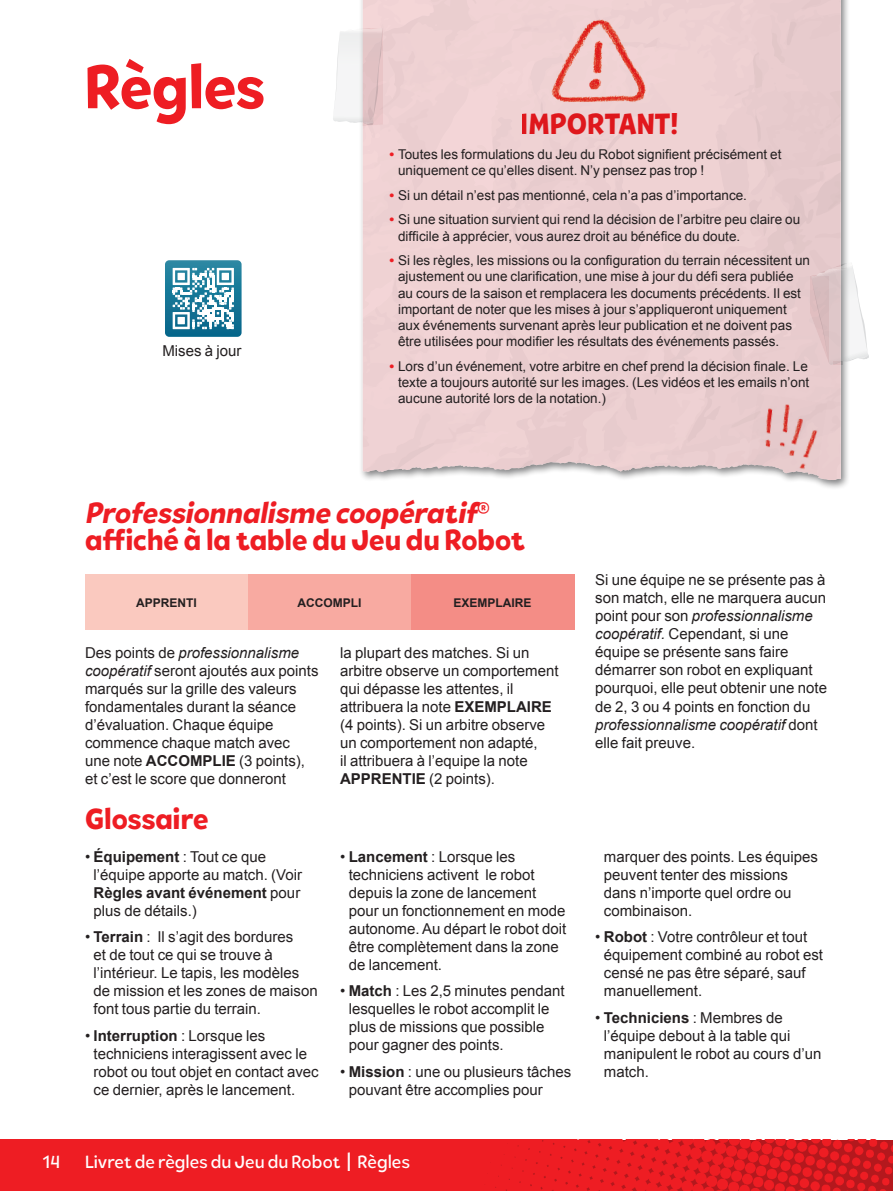
<style>
.page{position:relative;width:893px;height:1191px;background:#fff}
.page>*{position:absolute;margin:0;border:0;box-sizing:border-box;transform-origin:0 0}
.Header_42{font:800 63px "Tobi Pro";letter-spacing:-.005em;color:#ee1d23}
.Header_20_Red{font:800 30px/27px "Tobi Pro";color:#ee1d23}
.Header_20{font:800 30px "Tobi Pro";color:#ee1d23}
.Footer_12_Regular{font:500 18px "Tobi Pro";color:#fff}
.Body_10{font:15px/18px "Arial";color:#231f20}
.t1{font:13.5px/16.2px "Arial";color:#231f20}
.Body_10__Bold{font:700 12px "Arial";color:#231f20}
.s1{font-weight:700;color:#ee1d23}
.s2{font-style:italic}
.s3{font-weight:700}
.s4{font-size:27px}
</style>
<div class="page">
<img style="left:0;top:1139px;width:893px;height:52px">
<div style="left:359px;top:0;width:492px;height:490px;background:#000104;opacity:.5"></div>
<div style="left:362px;top:0;width:169px;height:472px;background:#efd2d3"></div>
<img style="left:543px;top:5px;width:113px;height:107px">
<img style="left:747px;top:393px;width:80px;height:84px">
<svg style="left:333px;top:28px;width:50px;height:98px"></svg>
<svg style="left:811px;top:262px;width:58px;height:103px"></svg>
<svg style="left:165px;top:260px;width:77px;height:77px"></svg>
<div style="left:85px;top:574px;width:163px;height:56px;background:#fac9bf"></div>
<div style="left:248px;top:574px;width:163px;height:56px;background:#f8aaa1"></div>
<div style="left:411px;top:574px;width:163px;height:56px;background:#f48d86"></div>
<p class="Header_42" style="left:85px;top:46px;width:181px">Règles</p>
<p class="Body_10" style="left:162px;top:342px;width:81px">Mises à jour</p>
<h2 class="Header_20_Red" style="left:521px;top:111px;width:160px">IMPORTANT!</h2>
<p class="t1" style="left:398px;top:146px;width:385px;text-indent:-9px"><span class="s1">•</span> Toutes les formulations du Jeu du Robot signifient précisément et uniquement ce qu’elles disent. N’y pensez pas trop !</p>
<p class="t1" style="left:390px;top:187px;width:359px"><span class="s1">•</span> Si un détail n’est pas mentionné, cela n’a pas d’importance.</p>
<p class="t1" style="left:398px;top:212px;width:404px;text-indent:-9px"><span class="s1">•</span> Si une situation survient qui rend la décision de l’arbitre peu claire ou difficile à apprécier, vous aurez droit au bénéfice du doute.</p>
<p class="t1" style="left:398px;top:252px;width:413px;text-indent:-9px"><span class="s1">•</span> Si les règles, les missions ou la configuration du terrain nécessitent un ajustement ou une clarification, une mise à jour du défi sera publiée au cours de la saison et remplacera les documents précédents. Il est important de noter que les mises à jour s’appliqueront uniquement aux événements survenant après leur publication et ne doivent pas être utilisées pour modifier les résultats des événements passés.</p>
<p class="t1" style="left:398px;top:358px;width:413px;text-align:justify;text-indent:-9px"><span class="s1">•</span> Lors d’un événement, votre arbitre en chef prend la décision finale. Le texte a toujours autorité sur les images. (Les vidéos et les emails n’ont aucune autorité lors de la notation.)</p>
<p class="Header_20_Red" style="left:85px;top:499px;width:442px"><span class="s2">Professionnalisme coopératif</span>® affiché à la table du Jeu du Robot</p>
<p class="Body_10__Bold" style="left:136px;top:594px;width:62px">APPRENTI</p>
<p class="Body_10__Bold" style="left:298px;top:594px;width:65px">ACCOMPLI</p>
<p class="Body_10__Bold" style="left:454px;top:594px;width:80px">EXEMPLAIRE</p>
<p class="Body_10" style="left:85px;top:644px;width:235px">Des points de <span class="s2">professionnalisme coopératif</span> seront ajoutés aux points marqués sur la grille des valeurs fondamentales durant la séance d’évaluation. Chaque équipe commence chaque match avec une note <span class="s3">ACCOMPLIE</span> (3 points), et c’est le score que donneront</p>
<p class="Body_10" style="left:340px;top:644px;width:220px">la plupart des matches. Si un arbitre observe un comportement qui dépasse les attentes, il attribuera la note <span class="s3">EXEMPLAIRE </span>(4 points). Si un arbitre observe un comportement non adapté,<br>il attribuera à l’equipe la note<br><span class="s3">APPRENTIE</span> (2 points).</p>
<p class="Header_20" style="left:85px;top:799px;width:125px">Glossaire</p>
<p class="Body_10" style="left:94px;top:847px;width:210px;text-indent:-9px">• <span class="s3">Équipement</span> : Tout ce que l’équipe apporte au match. (Voir<br><span class="s3">Règles avant événement</span> pour plus de détails.)</p>
<p class="Body_10" style="left:94px;top:928px;width:226px;text-indent:-9px">• <span class="s3">Terrain</span> : Il s’agit des bordures<br>et de tout ce qui se trouve à l’intérieur. Le tapis, les modèles de mission et les zones de maison font tous partie du terrain.</p>
<p class="Body_10" style="left:94px;top:1026px;width:227px;text-indent:-9px">• <span class="s3">Interruption</span> : Lorsque les techniciens interagissent avec le robot ou tout objet en contact avec ce dernier, après le lancement.</p>
<p class="Body_10" style="left:349px;top:847px;width:219px;text-indent:-9px">• <span class="s3">Lancement</span> : Lorsque les techniciens activent le robot depuis la zone de lancement pour un fonctionnement en mode autonome. Au départ le robot doit être complètement dans la zone de lancement.</p>
<p class="Body_10" style="left:349px;top:982px;width:217px;text-indent:-9px">• <span class="s3">Match</span> : Les 2,5 minutes pendant lesquelles le robot accomplit le plus de missions que possible pour gagner des points.</p>
<p class="Body_10" style="left:349px;top:1062px;width:224px;text-indent:-9px">• <span class="s3">Mission</span> : une ou plusieurs tâches pouvant être accomplies pour</p>
<p class="Footer_12_Regular" style="left:43px;top:1150px;width:19px">14</p>
<p class="Footer_12_Regular" style="left:85px;top:1150px;width:326px">Livret de règles du Jeu du Robot <span class="s4">I</span> Règles</p>
<p class="Body_10" style="left:595px;top:571px;width:233px">Si une équipe ne se présente pas à son match, elle ne marquera aucun point pour son <span class="s2">professionnalisme coopératif.</span> Cependant, si une équipe se présente sans faire démarrer son robot en expliquant pourquoi, elle peut obtenir une note de 2, 3 ou 4 points en fonction du <span class="s2">professionnalisme coopératif</span> dont elle fait preuve.</p>
<p class="Body_10" style="left:604px;top:847px;width:216px">marquer des points. Les équipes peuvent tenter des missions dans n’importe quel ordre ou combinaison.</p>
<p class="Body_10" style="left:604px;top:928px;width:221px;text-indent:-9px">• <span class="s3">Robot</span> : Votre contrôleur et tout équipement combiné au robot est censé ne pas être séparé, sauf manuellement.</p>
<p class="Body_10" style="left:604px;top:1008px;width:219px;text-indent:-9px">• <span class="s3">Techniciens</span> : Membres de l’équipe debout à la table qui manipulent le robot au cours d’un match.</p>
</div>
